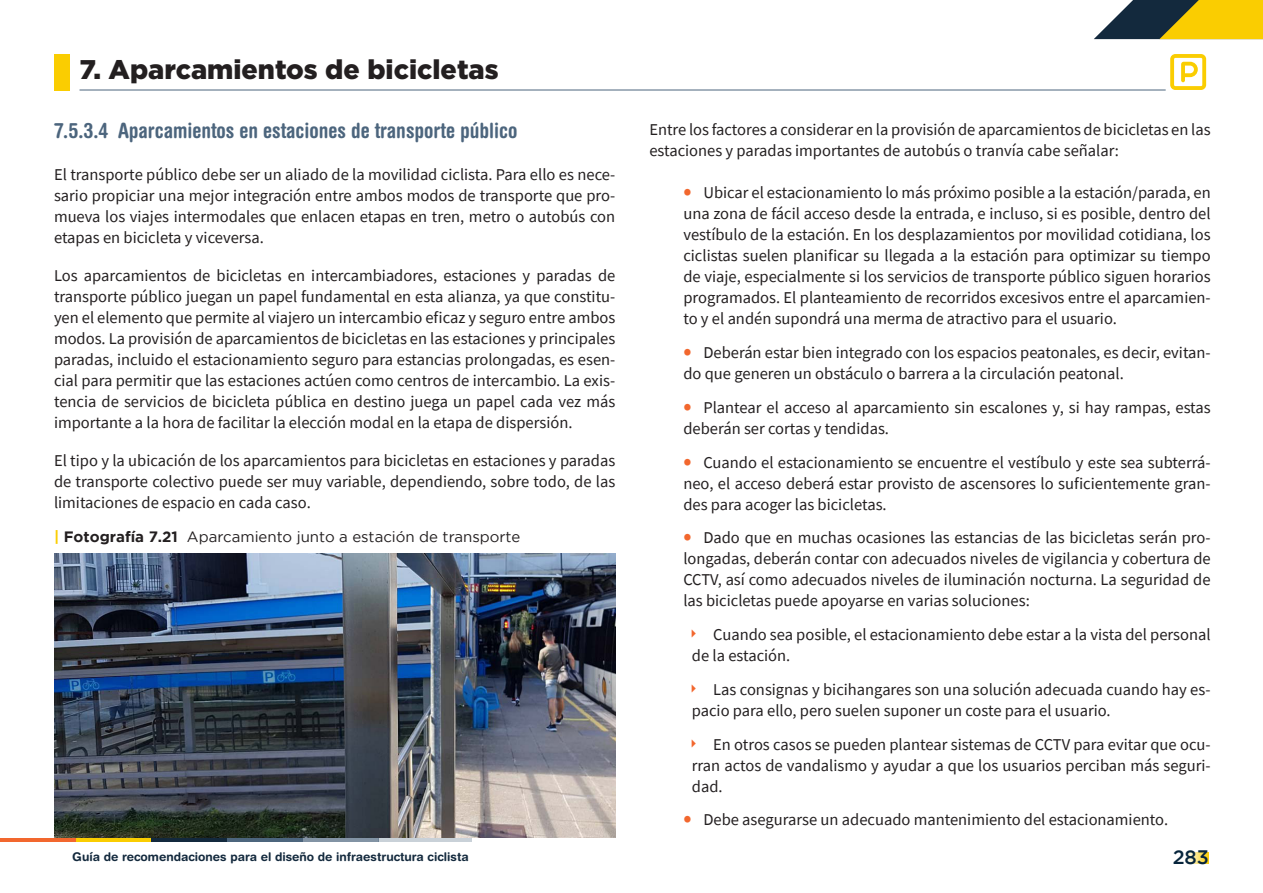
<style>
.page{position:relative;width:1263px;height:893px;background:#fff}
.page>*{position:absolute;margin:0;border:0;box-sizing:border-box;transform-origin:0 0}
.t1{font:900 27px "Gotham";color:#231f20}
.t2{font:700 condensed 21px "Helvetica Rounded LT Std";color:#4c657d}
.t3{font:500 19.5px "Gotham";color:#07253c}
.t4{font:16.5px/21px "Source Sans Pro";color:#231f20;text-align:justify}
.t5{font:15px "Gotham";color:#231f20}
.t6{font:700 12px "Helvetica Rounded LT Std";color:#13293d}
.s1{font-weight:700;color:#facd01}
.s2{font-weight:700}
.s3{font-weight:900;font-size:22.5px;color:#f2672e}
</style>
<div class="page">
<svg style="left:1094px;top:0;width:169px;height:39px;background:#a09235"></svg>
<svg style="left:1187px;top:853px;width:22px;height:11px"></svg>
<hr style="left:0;top:839px;width:76px;height:3px;background:#f2672e">
<hr style="left:76px;top:839px;width:75px;height:3px;background:#facd01">
<hr style="left:151px;top:839px;width:76px;height:3px;background:#13293d">
<hr style="left:227px;top:839px;width:76px;height:3px;background:#4c657d">
<hr style="left:303px;top:839px;width:76px;height:3px;background:#4c657d">
<hr style="left:378px;top:839px;width:94px;height:3px;background:#4c657d">
<img style="left:54px;top:554px;width:561px;height:284px">
<svg style="left:1170px;top:54px;width:36px;height:36px"></svg>
<div style="left:54px;top:54px;width:15px;height:36px;background:#facd01"></div>
<hr style="left:80px;top:90px;width:1086px;height:1px;background:#4c657d">
<p class="t1" style="left:80px;top:54px;width:421px">7. Aparcamientos de bicicletas</p>
<p class="t2" style="left:54px;top:118px;width:465px">7.5.3.4 Aparcamientos en estaciones de transporte público</p>
<p class="t4" style="left:54px;top:164px;width:563px">El transporte público debe ser un aliado de la movilidad ciclista. Para ello es nece&shy;sario propiciar una mejor integración entre ambos modos de transporte que pro&shy;mueva los viajes intermodales que enlacen etapas en tren, metro o autobús con etapas en bicicleta y viceversa.</p>
<p class="t4" style="left:54px;top:265px;width:563px">Los aparcamientos de bicicletas en intercambiadores, estaciones y paradas de transporte público juegan un papel fundamental en esta alianza, ya que constitu&shy;yen el elemento que permite al viajero un intercambio eficaz y seguro entre ambos modos. La provisión de aparcamientos de bicicletas en las estaciones y principales paradas, incluido el estacionamiento seguro para estancias prolongadas, es esen&shy;cial para permitir que las estaciones actúen como centros de intercambio. La exis&shy;tencia de servicios de bicicleta pública en destino juega un papel cada vez más importante a la hora de facilitar la elección modal en la etapa de dispersión.</p>
<p class="t4" style="left:54px;top:450px;width:563px">El tipo y la ubicación de los aparcamientos para bicicletas en estaciones y paradas de transporte colectivo puede ser muy variable, dependiendo, sobre todo, de las limitaciones de espacio en cada caso.</p>
<p class="t5" style="left:54px;top:528px;width:468px"><span class="s1">|</span> <span class="s2">Fotografía 7.21</span> Aparcamiento junto a estación de transporte</p>
<p class="t4" style="left:649px;top:119px;width:563px">Entre los factores a considerar en la provisión de aparcamientos de bicicletas en las estaciones y paradas importantes de autobús o tranvía cabe señalar:</p>
<p class="t4" style="left:683px;top:182px;width:529px"><span class="s3">•</span> Ubicar el estacionamiento lo más próximo posible a la estación/parada, en una zona de fácil acceso desde la entrada, e incluso, si es posible, dentro del vestíbulo de la estación. En los desplazamientos por movilidad cotidiana, los ciclistas suelen planificar su llegada a la estación para optimizar su tiempo de viaje, especialmente si los servicios de transporte público siguen horarios programados. El planteamiento de recorridos excesivos entre el aparcamien&shy;to y el andén supondrá una merma de atractivo para el usuario.</p>
<p class="t4" style="left:683px;top:342px;width:529px"><span class="s3">•</span> Deberán estar bien integrado con los espacios peatonales, es decir, evitan&shy;do que generen un obstáculo o barrera a la circulación peatonal.</p>
<p class="t4" style="left:683px;top:397px;width:529px"><span class="s3">•</span> Plantear el acceso al aparcamiento sin escalones y, si hay rampas, estas deberán ser cortas y tendidas.</p>
<p class="t4" style="left:683px;top:451px;width:529px"><span class="s3">•</span> Cuando el estacionamiento se encuentre el vestíbulo y este sea subterrá&shy;neo, el acceso deberá estar provisto de ascensores lo suficientemente gran&shy;des para acoger las bicicletas.</p>
<p class="t4" style="left:683px;top:527px;width:529px"><span class="s3">•</span> Dado que en muchas ocasiones las estancias de las bicicletas serán pro&shy;longadas, deberán contar con adecuados niveles de vigilancia y cobertura de CCTV, así como adecuados niveles de iluminación nocturna. La seguridad de las bicicletas puede apoyarse en varias soluciones:</p>
<p class="t4" style="left:692px;top:624px;width:520px;text-indent:21px">Cuando sea posible, el estacionamiento debe estar a la vista del personal de la estación.</p>
<p class="t4" style="left:692px;top:679px;width:520px;text-indent:21px">Las consignas y bicihangares son una solución adecuada cuando hay es&shy;pacio para ello, pero suelen suponer un coste para el usuario.</p>
<p class="t4" style="left:692px;top:733px;width:520px;text-indent:21px">En otros casos se pueden plantear sistemas de CCTV para evitar que ocu&shy;rran actos de vandalismo y ayudar a que los usuarios perciban más seguri&shy;dad.</p>
<p class="t4" style="left:683px;top:809px;width:486px"><span class="s3">•</span> Debe asegurarse un adecuado mantenimiento del estacionamiento.</p>
<p class="t6" style="left:72px;top:850px;width:398px">Guía de recomendaciones para el diseño de infraestructura ciclista</p>
<p class="t3" style="left:1173px;top:846px;width:38px">283</p>
</div>
